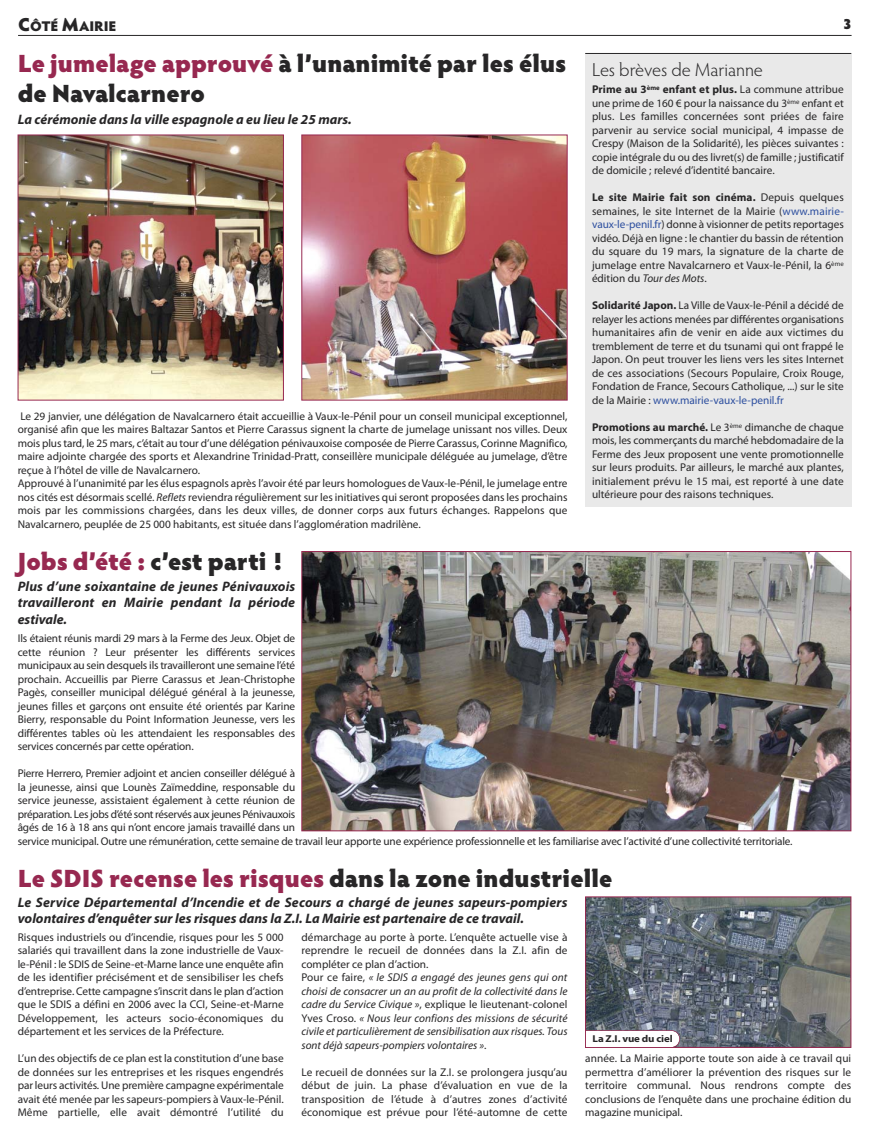
<style>
.page{position:relative;width:869px;height:1134px;background:#fff}
.page>*{position:absolute;margin:0;border:0;box-sizing:border-box;transform-origin:0 0}
.t1{font:900 25px/30px "Hypatia Sans Pro";color:#272627}
.t2{font:900 25px "Hypatia Sans Pro";color:#972850}
.t3{font:300 18.75px "Hypatia Sans Pro";color:#272627}
.t4{font:900 15px "Hypatia Sans Pro";color:#272627}
.t5{font:900 14px "Hypatia Sans Pro";letter-spacing:-.01em;color:#272627}
.t6{font:italic 700 13.75px/16.5px "Myriad Pro";color:#272627}
.t7{font:11.25px/13.5px "Myriad Pro";color:#272627;text-align:justify}
.t8{font:italic 11.25px/13.5px "Myriad Pro";color:#272627}
.t9{font:700 10px "Myriad Pro";letter-spacing:-.015em;color:#272627;scale:1.09 1}
.s1{font-size:18.75px}
.s2{color:#972850}
.s3{font-style:italic}
.s4{font-weight:700}
.s5{color:#2d4f9f}
.s6{color:#272627}
.s7{font-style:normal}
</style>
<div class="page">
<hr style="left:18px;top:35px;width:833px;height:1px;background:#272627">
<img style="left:587px;top:898px;width:261px;height:148px">
<div style="left:585px;top:896px;width:265px;height:152px;border:1px solid #972850"></div>
<img style="left:303px;top:137px;width:262px;height:261px">
<div style="left:301px;top:135px;width:266px;height:265px;border:1px solid #972850"></div>
<img style="left:20px;top:137px;width:261px;height:261px">
<div style="left:18px;top:135px;width:265px;height:265px;border:1px solid #972850"></div>
<svg style="left:585px;top:1030px;width:94px;height:18px"></svg>
<div style="left:585px;top:53px;width:265px;height:454px;background:#e9e9e9"></div>
<hr style="left:585px;top:53px;width:265px;height:1px;background:#272627">
<img style="left:303px;top:553px;width:545px;height:276px">
<div style="left:301px;top:551px;width:549px;height:280px;border:1px solid #972850"></div>
<p class="t5" style="left:18px;top:21px;width:100px"><span class="s1">C</span>ÔTÉ <span class="s1">M</span>AIRIE</p>
<h3 class="t4" style="left:842px;top:18px;width:10px">3</h3>
<h1 class="t1" style="left:18px;top:51px;width:550px"><span class="s2">Le jumelage approuvé</span> à l’unanimité par les élus de Navalcarnero</h1>
<p class="t6" style="left:18px;top:112px;width:335px">La cérémonie dans la ville espagnole a eu lieu le 25 mars.</p>
<p class="t7" style="left:18px;top:410px;width:551px;text-align:left">Le 29 janvier, une délégation de Navalcarnero était accueillie à Vaux-le-Pénil pour un conseil municipal exceptionnel, organisé afin que les maires Baltazar Santos et Pierre Carassus signent la charte de jumelage unissant nos villes. Deux mois plus tard, le 25 mars, c’était au tour d’une délégation pénivauxoise composée de Pierre Carassus, Corinne Magnifico, maire adjointe chargée des sports et Alexandrine Trinidad-Pratt, conseillère municipale déléguée au jumelage, d’être reçue à l’hôtel de ville de Navalcarnero.<br>Approuvé à l’unanimité par les élus espagnols après l’avoir été par leurs homologues de Vaux-le-Pénil, le jumelage entre nos cités est désormais scellé. <span class="s3">Reflets</span> reviendra régulièrement sur les initiatives qui seront proposées dans les prochains mois par les commissions chargées, dans les deux villes, de donner corps aux futurs échanges. Rappelons que Navalcarnero, peuplée de 25 000 habitants, est située dans l’agglomération madrilène.</p>
<h1 class="t1" style="left:18px;top:549px;width:266px"><span class="s2">Jobs d’été :</span> c’est parti !</h1>
<p class="t6" style="left:18px;top:579px;width:279px;text-align:justify">Plus d’une soixantaine de jeunes Pénivauxois travailleront en Mairie pendant la période estivale.</p>
<h2 class="t3" style="left:591px;top:59px;width:172px">Les brèves de Marianne</h2>
<p class="t7" style="left:591px;top:84px;width:253px"><span class="s4">Prime au 3</span><sup>ème</sup> <span class="s4">enfant et plus.</span> La commune attribue une prime de 160 € pour la naissance du 3<sup>ème</sup> enfant et plus. Les familles concernées sont priées de faire parvenir au service social municipal, 4 impasse de Crespy (Maison de la Solidarité), les pièces suivantes : copie intégrale du ou des livret(s) de famille ; justificatif de domicile ; relevé d’identité bancaire.</p>
<p class="t7" style="left:591px;top:192px;width:253px"><span class="s4">Le site Mairie fait son cinéma.</span> Depuis quelques semaines, le site Internet de la Mairie (<span class="s5">www.mairie&shy;vaux-le-penil.fr</span>) donne à visionner de petits reportages vidéo. Déjà en ligne : le chantier du bassin de rétention du square du 19 mars, la signature de la charte de jumelage entre Navalcarnero et Vaux-le-Pénil, la 6<sup>ème </sup>édition du <span class="s3">Tour des Mots</span>.</p>
<p class="t7" style="left:591px;top:300px;width:253px"><span class="s4">Solidarité Japon.</span> La Ville de Vaux-le-Pénil a décidé de relayer les actions menées par différentes organisations humanitaires afin de venir en aide aux victimes du tremblement de terre et du tsunami qui ont frappé le Japon. On peut trouver les liens vers les sites Internet de ces associations (Secours Populaire, Croix Rouge, Fondation de France, Secours Catholique, ...) sur le site de la Mairie : <span class="s5">www.mairie-vaux-le-penil.fr</span></p>
<p class="t7" style="left:591px;top:421px;width:253px"><span class="s4">Promotions au marché.</span> Le 3<sup>ème</sup> dimanche de chaque mois, les commerçants du marché hebdomadaire de la Ferme des Jeux proposent une vente promotionnelle sur leurs produits. Par ailleurs, le marché aux plantes, initialement prévu le 15 mai, est reporté à une date ultérieure pour des raisons techniques.</p>
<p class="t7" style="left:18px;top:633px;width:279px">Ils étaient réunis mardi 29 mars à la Ferme des Jeux. Objet de cette réunion ? Leur présenter les différents services municipaux au sein desquels ils travailleront une semaine l’été prochain. Accueillis par Pierre Carassus et Jean-Christophe Pagès, conseiller municipal délégué général à la jeunesse, jeunes filles et garçons ont ensuite été orientés par Karine Bierry, responsable du Point Information Jeunesse, vers les différentes tables où les attendaient les responsables des services concernés par cette opération.</p>
<p class="t7" style="left:18px;top:768px;width:776px;text-align:left">Pierre Herrero, Premier adjoint et ancien conseiller délégué à<br>la jeunesse, ainsi que Lounès Zaïmeddine, responsable du<br>service jeunesse, assistaient également à cette réunion de<br>préparation. Les jobs d’été sont réservés aux jeunes Pénivauxois<br>âgés de 16 à 18 ans qui n’ont encore jamais travaillé dans un<br>service municipal. Outre une rémunération, cette semaine de travail leur apporte une expérience professionnelle et les familiarise avec l’activité d’une collectivité territoriale.</p>
<h1 class="t2" style="left:18px;top:868px;width:596px">Le SDIS recense les risques <span class="s6">dans la zone industrielle</span></h1>
<p class="t6" style="left:18px;top:895px;width:551px">Le Service Départemental d’Incendie et de Secours a chargé de jeunes sapeurs-pompiers volontaires d’enquêter sur les risques dans la Z.I. La Mairie est partenaire de ce travail.</p>
<p class="t7" style="left:18px;top:931px;width:267px">Risques industriels ou d’incendie, risques pour les 5 000 salariés qui travaillent dans la zone industrielle de Vaux&shy;le-Pénil : le SDIS de Seine-et-Marne lance une enquête afin de les identifier précisément et de sensibiliser les chefs d’entreprise. Cette campagne s’inscrit dans le plan d’action que le SDIS a défini en 2006 avec la CCI, Seine-et-Marne Développement, les acteurs socio-économiques du département et les services de la Préfecture.</p>
<p class="t7" style="left:18px;top:1052px;width:267px">L’un des objectifs de ce plan est la constitution d’une base de données sur les entreprises et les risques engendrés par leurs activités. Une première campagne expérimentale avait été menée par les sapeurs-pompiers à Vaux-le-Pénil.<br>Même partielle, elle avait démontré l’utilité du</p>
<p class="t8" style="left:301px;top:930px;width:267px"><span class="s7">démarchage au porte à porte. L’enquête actuelle vise à reprendre le recueil de données dans la Z.I. afin de compléter ce plan d’action.<br>Pour ce faire,</span> « le SDIS a engagé des jeunes gens qui ont choisi de consacrer un an au profit de la collectivité dans le cadre du Service Civique »<span class="s7">, explique le lieutenant-colonel Yves Croso.</span> « Nous leur confions des missions de sécurité civile et particulièrement de sensibilisation aux risques. Tous sont déjà sapeurs-pompiers volontaires »<span class="s7">.</span></p>
<p class="t7" style="left:301px;top:1066px;width:267px">Le recueil de données sur la Z.I. se prolongera jusqu’au début de juin. La phase d’évaluation en vue de la transposition de l’étude à d’autres zones d’activité économique est prévue pour l’été-automne de cette</p>
<p class="t9" style="left:592px;top:1032px;width:75px">La Z.I. vue du ciel</p>
<p class="t7" style="left:585px;top:1053px;width:267px">année. La Mairie apporte toute son aide à ce travail qui permettra d’améliorer la prévention des risques sur le territoire communal. Nous rendrons compte des conclusions de l’enquête dans une prochaine édition du magazine municipal.</p>
</div>
